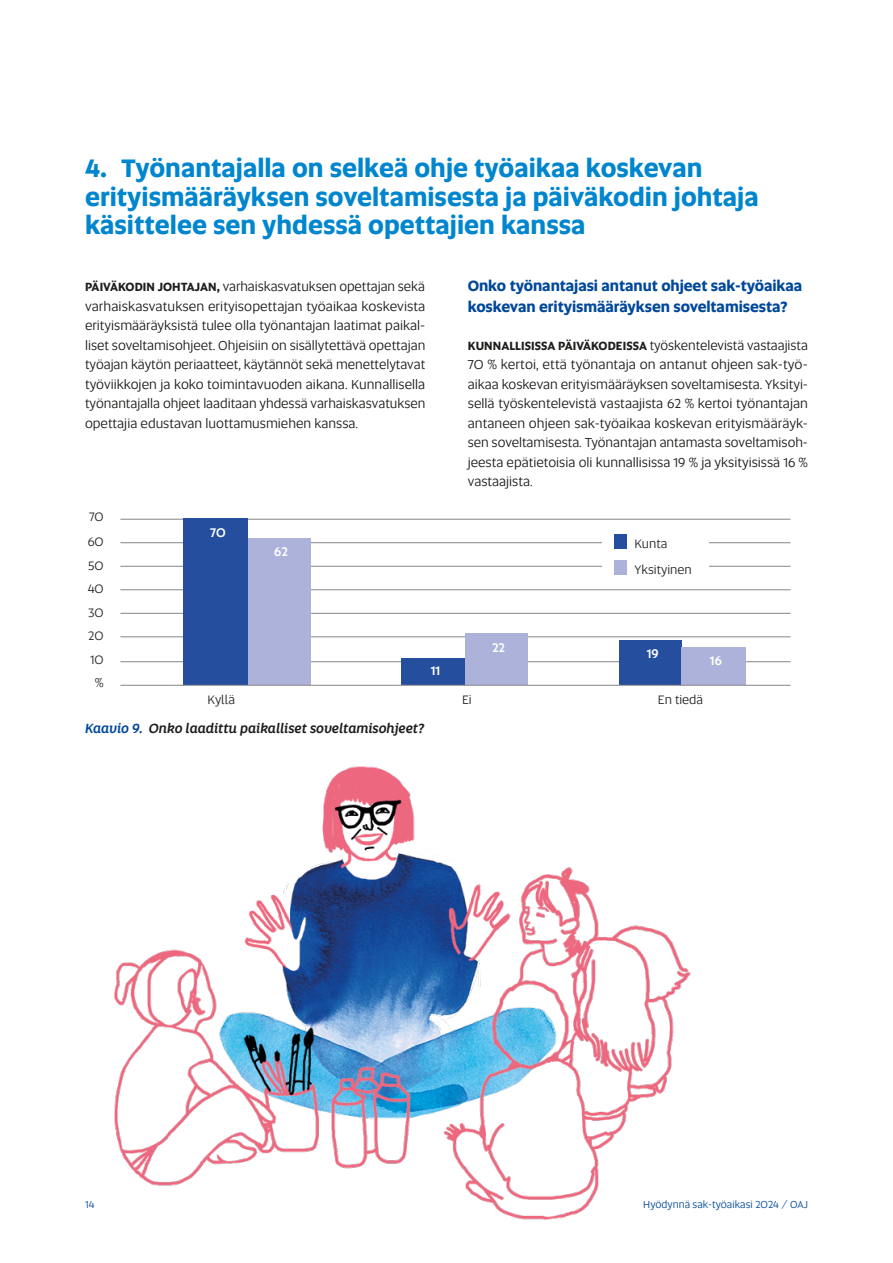
<style>
.page{position:relative;width:893px;height:1263px;background:#fff}
.page>*{position:absolute;margin:0;border:0;box-sizing:border-box;transform-origin:0 0}
.t1{font:700 25.5px/28.5px "Altis";color:#0086ce}
.t2{font:700 15px/21px "Altis";letter-spacing:-.005em;color:#00489a}
.t3{font:13.5px/19.5px "Altis";color:#1d1d1b;text-align:justify}
.t4{font:italic 500 13.5px "Altis";letter-spacing:-.01em;color:#1d1d1b}
.t5{font:12.75px/26px "Altis";color:#2a2627}
.t6{font:500 12.75px "Altis";color:#fff}
.t7{font:10.5px "Altis";color:#00489a}
.s1{font-weight:700;font-size:12px}
.s2{color:#00489a}
</style>
<div class="page">
<hr style="left:120px;top:661px;width:670px;height:1px;background:#86838a">
<hr style="left:120px;top:637px;width:670px;height:1px;background:#86838a">
<hr style="left:120px;top:613px;width:670px;height:1px;background:#86838a">
<hr style="left:120px;top:589px;width:670px;height:1px;background:#86838a">
<hr style="left:120px;top:566px;width:670px;height:1px;background:#86838a">
<hr style="left:120px;top:542px;width:670px;height:1px;background:#86838a">
<hr style="left:120px;top:519px;width:670px;height:1px;background:#86838a">
<div style="left:619px;top:640px;width:63px;height:44px;background:#254f9e"></div>
<div style="left:402px;top:658px;width:64px;height:26px;background:#254f9e"></div>
<div style="left:184px;top:518px;width:64px;height:166px;background:#254f9e"></div>
<div style="left:682px;top:647px;width:64px;height:37px;background:#acb2da"></div>
<div style="left:466px;top:633px;width:62px;height:51px;background:#acb2da"></div>
<div style="left:248px;top:538px;width:62px;height:146px;background:#acb2da"></div>
<hr style="left:120px;top:685px;width:670px;height:1px;background:#86838a">
<div style="left:602px;top:526px;width:106px;height:62px;background:#fff"></div>
<div style="left:614px;top:535px;width:13px;height:14px;background:#254f9e"></div>
<div style="left:614px;top:560px;width:13px;height:15px;background:#acb2da"></div>
<img style="left:115px;top:766px;width:576px;height:454px">
<h1 class="t1" style="left:85px;top:152px;width:675px">4. Työnantajalla on selkeä ohje työaikaa koskevan erityismääräyksen soveltamisesta ja päiväkodin johtaja käsittelee sen yhdessä opettajien kanssa</h1>
<p class="t3" style="left:85px;top:276px;width:342px"><span class="s1">PÄIVÄKODIN JOHTAJAN,</span> varhaiskasvatuksen opettajan sekä varhaiskasvatuksen erityisopettajan työaikaa koskevista erityismääräyksistä tulee olla työnantajan laatimat paikal&shy;liset soveltamisohjeet. Ohjeisiin on sisällytettävä opettajan työajan käytön periaatteet, käytännöt sekä menettelytavat työviikkojen ja koko toimintavuoden aikana. Kunnallisella työnantajalla ohjeet laaditaan yhdessä varhaiskasvatuksen opettajia edustavan luottamusmiehen kanssa.</p>
<p class="t5" style="left:89px;top:503px;width:16px">70</p>
<p class="t5" style="left:88px;top:528px;width:17px">60</p>
<p class="t5" style="left:88px;top:552px;width:17px">50</p>
<p class="t5" style="left:88px;top:575px;width:18px">40</p>
<p class="t5" style="left:88px;top:599px;width:17px">30</p>
<p class="t5" style="left:88px;top:622px;width:17px">20</p>
<p class="t5" style="left:90px;top:646px;width:15px">10</p>
<p class="t5" style="left:95px;top:670px;width:10px">%</p>
<p class="t6" style="left:210px;top:523px;width:17px">70</p>
<p class="t6" style="left:274px;top:542px;width:15px">62</p>
<p class="t6" style="left:431px;top:661px;width:11px">11</p>
<p class="t2" style="left:468px;top:274px;width:336px">Onko työnantajasi antanut ohjeet sak-työaikaa koskevan erityismääräyksen soveltamisesta?</p>
<p class="t3" style="left:468px;top:335px;width:342px"><span class="s1">KUNNALLISISSA PÄIVÄKODEISSA</span> työskentelevistä vastaajista 70 % kertoi, että työnantaja on antanut ohjeen sak-työ&shy;aikaa koskevan erityismääräyksen soveltamisesta. Yksityi&shy;sellä työskentelevistä vastaajista 62 % kertoi työnantajan antaneen ohjeen sak-työaikaa koskevan erityismääräyk&shy;sen soveltamisesta. Työnantajan antamasta soveltamisoh&shy;jeesta epätietoisia oli kunnallisissa 19 % ja yksityisissä 16 % vastaajista.</p>
<p class="t6" style="left:492px;top:638px;width:14px">22</p>
<p class="t5" style="left:634px;top:530px;width:59px">Kunta<br>Yksityinen</p>
<p class="t6" style="left:647px;top:644px;width:13px">19</p>
<p class="t6" style="left:710px;top:651px;width:13px">16</p>
<p class="t5" style="left:208px;top:686px;width:29px">Kyllä</p>
<p class="t5" style="left:462px;top:686px;width:11px">Ei</p>
<p class="t5" style="left:658px;top:686px;width:47px">En tiedä</p>
<p class="t4" style="left:85px;top:718px;width:341px"><span class="s2">Kaavio 9.</span> Onko laadittu paikalliset soveltamisohjeet?</p>
<p class="t7" style="left:85px;top:1197px;width:11px">14</p>
<p class="t7" style="left:643px;top:1197px;width:166px">Hyödynnä sak-työaikasi 2024 / OAJ</p>
</div>
